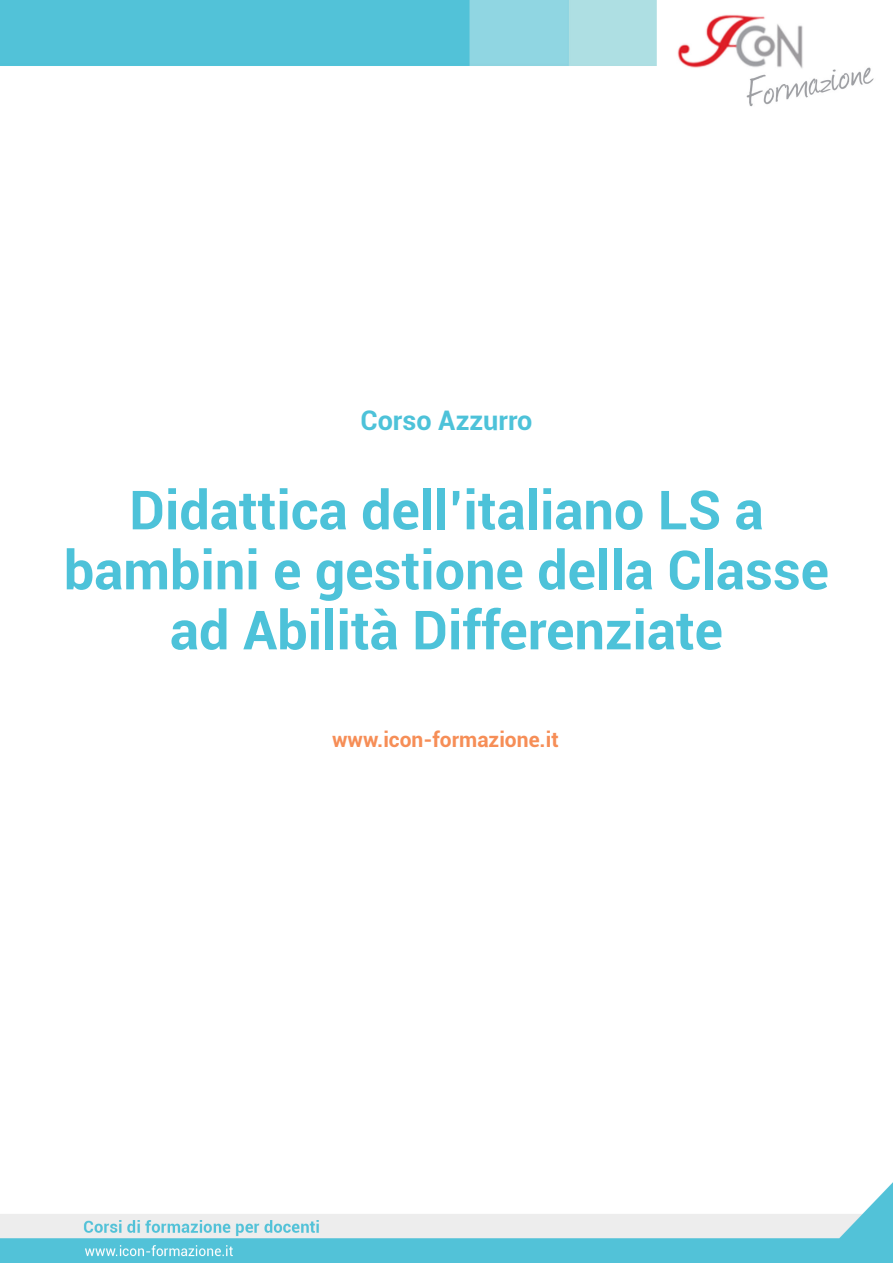
<style>
.page{position:relative;width:893px;height:1263px;background:#fff}
.page>*{position:absolute;margin:0;border:0;box-sizing:border-box;transform-origin:0 0}
.t1{font:700 54px/60px "Roboto";color:#4dc2d9;text-align:center}
.t2{font:700 27px "Roboto";color:#4dc2d9}
.t3{font:700 21px "Roboto";color:#f68e57}
</style>
<div class="page">
<img style="left:0;top:0;width:874px;height:107px">
<img style="left:0;top:1182px;width:893px;height:81px">
<p class="t2" style="left:360px;top:402px;width:173px">Corso Azzurro</p>
<p class="t1" style="left:64px;top:478px;width:767px">Didattica dell’italiano LS a bambini e gestione della Classe ad Abilità Differenziate</p>
<p class="t3" style="left:332px;top:725px;width:228px">www.icon-formazione.it</p>
</div>
